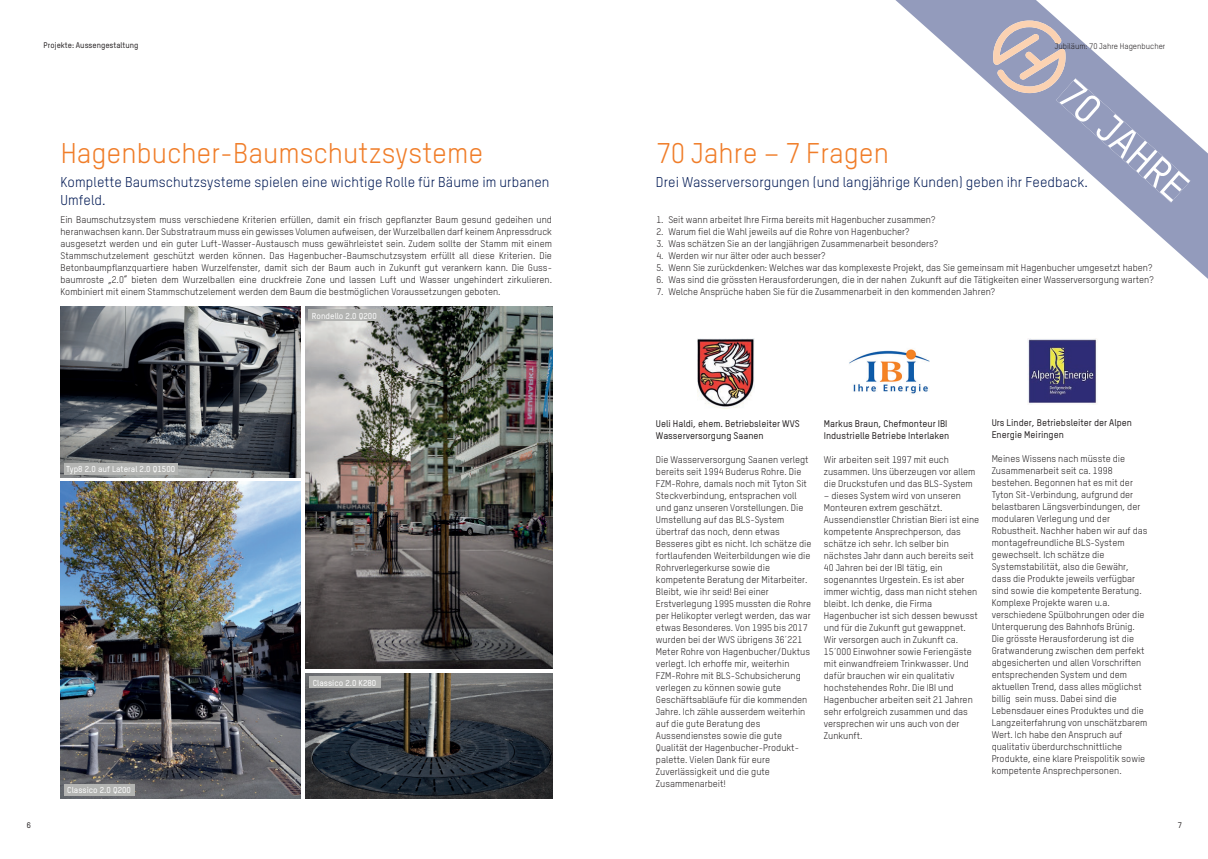
<style>
.page{position:relative;width:1208px;height:859px;background:#fff}
.page>*{position:absolute;margin:0;border:0;box-sizing:border-box;transform-origin:0 0}
.t1{font:500 40.1px "TSTARHB";color:#fff}
.t2{font:28px "TSTARHB";color:#f07d29}
.t3{font:14px/18px "TSTARHB";letter-spacing:.005em;color:#001954}
.t4{font:9.5px/12px "TSTARHB";color:#231f20}
.t5{font:500 9.5px/12px "TSTARHB";color:#231f20}
.t6{font:500 8.5px "TSTARHB";color:#fff}
.t7{font:500 8px "TSTARHB";color:#231f20}
.t8{font:8px "TSTARHB";color:#231f20}
</style>
<div class="page">
<img style="left:60px;top:307px;width:240px;height:171px">
<img style="left:60px;top:481px;width:240px;height:318px">
<img style="left:305px;top:307px;width:247px;height:362px">
<img style="left:305px;top:673px;width:247px;height:125px">
<div style="left:64px;top:463px;width:113px;height:12px;background:#b3b4b2"></div>
<div style="left:64px;top:784px;width:71px;height:12px;background:#b3b4b2"></div>
<div style="left:308px;top:310px;width:72px;height:11px;background:#b3b4b2"></div>
<div style="left:309px;top:676px;width:71px;height:12px;background:#b3b4b2"></div>
<svg style="left:895px;top:0;width:313px;height:279px"></svg>
<svg style="left:992px;top:21px;width:198px;height:182px"></svg>
<img style="left:1028px;top:339px;width:69px;height:65px">
<img style="left:849px;top:349px;width:81px;height:45px">
<img style="left:698px;top:339px;width:56px;height:69px">
<p class="t7" style="left:44px;top:40px;width:96px">Projekte: Aussengestaltung</p>
<p class="t8" style="left:1054px;top:41px;width:112px">Jubiläum: 70 Jahre Hagenbucher</p>
<h2 class="t2" style="left:61px;top:136px;width:424px">Hagenbucher-Baumschutzsysteme</h2>
<h3 class="t3" style="left:60px;top:172px;width:490px">Komplette Baumschutzsysteme spielen eine wichtige Rolle für Bäume im urbanen<br>Umfeld.</h3>
<p class="t4" style="left:60px;top:213px;width:493px;text-align:justify">Ein Baumschutzsystem muss verschiedene Kriterien erfüllen, damit ein frisch gepflanzter Baum gesund gedeihen und heranwachsen kann. Der Substratraum muss ein gewisses Volumen aufweisen, der Wurzelballen darf keinem Anpressdruck ausgesetzt werden und ein guter Luft-Wasser-Austausch muss gewährleistet sein. Zudem sollte der Stamm mit einem Stammschutzelement geschützt werden können. Das Hagenbucher-Baumschutzsystem erfüllt all diese Kriterien. Die Betonbaumpflanzquartiere haben Wurzelfenster, damit sich der Baum auch in Zukunft gut verankern kann. Die Guss&shy;baumroste „2.0“ bieten dem Wurzelballen eine druckfreie Zone und lassen Luft und Wasser ungehindert zirkulieren.<br>Kombiniert mit einem Stammschutzelement werden dem Baum die bestmöglichen Voraussetzungen geboten.</p>
<p class="t6" style="left:66px;top:464px;width:110px">Typ8 2.0 auf Lateral 2.0 Q1500</p>
<p class="t6" style="left:67px;top:785px;width:65px">Classico 2.0 Q200</p>
<p class="t6" style="left:312px;top:310px;width:66px">Rondello 2.0 Q200</p>
<p class="t6" style="left:313px;top:677px;width:65px">Classico 2.0 K280</p>
<h1 class="t1" style="left:1081px;top:69px;width:160px;rotate:42deg">70 JAHRE</h1>
<h2 class="t2" style="left:656px;top:136px;width:234px">70 Jahre – 7 Fragen</h2>
<h3 class="t3" style="left:656px;top:172px;width:433px">Drei Wasserversorgungen (und langjährige Kunden) geben ihr Feedback.</h3>
<p class="t4" style="left:656px;top:213px;width:280px">1. Seit wann arbeitet Ihre Firma bereits mit Hagenbucher zusammen?</p>
<p class="t4" style="left:656px;top:225px;width:255px">2. Warum fiel die Wahl jeweils auf die Rohre von Hagenbucher?</p>
<p class="t4" style="left:656px;top:237px;width:283px">3. Was schätzen Sie an der langjährigen Zusammenarbeit besonders?</p>
<p class="t4" style="left:656px;top:249px;width:170px">4. Werden wir nur älter oder auch besser?</p>
<p class="t4" style="left:656px;top:261px;width:497px">5. Wenn Sie zurückdenken: Welches war das komplexeste Projekt, das Sie gemeinsam mit Hagenbucher umgesetzt haben?</p>
<p class="t4" style="left:656px;top:273px;width:499px">6. Was sind die grössten Herausforderungen, die in der nahen Zukunft auf die Tätigkeiten einer Wasserversorgung warten?</p>
<p class="t4" style="left:656px;top:285px;width:340px">7. Welche Ansprüche haben Sie für die Zusammenarbeit in den kommenden Jahren?</p>
<p class="t5" style="left:656px;top:417px;width:145px">Ueli Haldi, ehem. Betriebsleiter WVS<br>Wasserversorgung Saanen</p>
<p class="t4" style="left:656px;top:453px;width:157px">Die Wasserversorgung Saanen verlegt bereits seit 1994 Buderus Rohre. Die FZM-Rohre, damals noch mit Tyton Sit Steckverbindung, entsprachen voll und ganz unseren Vorstellungen. Die Umstellung auf das BLS-System übertraf das noch, denn etwas Besseres gibt es nicht. Ich schätze die fortlaufenden Weiterbildungen wie die Rohrverlegerkurse sowie die kompetente Beratung der Mitarbeiter.<br>Bleibt, wie ihr seid! Bei einer Erstverlegung 1995 mussten die Rohre per Helikopter verlegt werden, das war etwas Besonderes. Von 1995 bis 2017 wurden bei der WVS übrigens 36´221<br>Meter Rohre von Hagenbucher/Duktus verlegt. Ich erhoffe mir, weiterhin FZM-Rohre mit BLS-Schubsicherung verlegen zu können sowie gute Geschäftsabläufe für die kommenden Jahre. Ich zähle ausserdem weiterhin auf die gute Beratung des Aussendienstes sowie die gute Qualität der Hagenbucher-Produkt&shy;palette. Vielen Dank für eure Zuverlässigkeit und die gute Zusammenarbeit!</p>
<p class="t5" style="left:824px;top:417px;width:127px">Markus Braun, Chefmonteur IBI<br>Industrielle Betriebe Interlaken</p>
<p class="t4" style="left:824px;top:453px;width:153px">Wir arbeiten seit 1997 mit euch zusammen. Uns überzeugen vor allem die Druckstufen und das BLS-System</p>
<p class="t4" style="left:824px;top:489px;width:157px">– dieses System wird von unseren<br>Monteuren extrem geschätzt.<br>Aussendienstler Christian Bieri ist eine kompetente Ansprechperson, das schätze ich sehr. Ich selber bin nächstes Jahr dann auch bereits seit<br>40 Jahren bei der IBI tätig, ein sogenanntes Urgestein. Es ist aber immer wichtig, dass man nicht stehen bleibt. Ich denke, die Firma<br>Hagenbucher ist sich dessen bewusst und für die Zukunft gut gewappnet.<br>Wir versorgen auch in Zukunft ca.<br>15´000 Einwohner sowie Feriengäste mit einwandfreiem Trinkwasser. Und dafür brauchen wir ein qualitativ hochstehendes Rohr. Die IBI und<br>Hagenbucher arbeiten seit 21 Jahren sehr erfolgreich zusammen und das versprechen wir uns auch von der<br>Zunkunft.</p>
<p class="t5" style="left:991px;top:417px;width:142px">Urs Linder, Betriebsleiter der Alpen<br>Energie Meiringen</p>
<p class="t4" style="left:991px;top:453px;width:157px">Meines Wissens nach müsste die Zusammenarbeit seit ca. 1998 bestehen. Begonnen hat es mit der Tyton Sit-Verbindung, aufgrund der belastbaren Längsverbindungen, der modularen Verlegung und der Robustheit. Nachher haben wir auf das montagefreundliche BLS-System gewechselt. Ich schätze die Systemstabilität, also die Gewähr, dass die Produkte jeweils verfügbar sind sowie die kompetente Beratung.<br>Komplexe Projekte waren u.a. verschiedene Spülbohrungen oder die Unterquerung des Bahnhofs Brünig.<br>Die grösste Herausforderung ist die Gratwanderung zwischen dem perfekt abgesicherten und allen Vorschriften entsprechenden System und dem aktuellen Trend, dass alles möglichst billig sein muss. Dabei sind die Lebensdauer eines Produktes und die Langzeiterfahrung von unschätzbarem Wert. Ich habe den Anspruch auf qualitativ überdurchschnittliche Produkte, eine klare Preispolitik sowie kompetente Ansprechpersonen.</p>
<p class="t7" style="left:27px;top:820px;width:6px">6</p>
<p class="t7" style="left:1177px;top:820px;width:6px">7</p>
</div>
